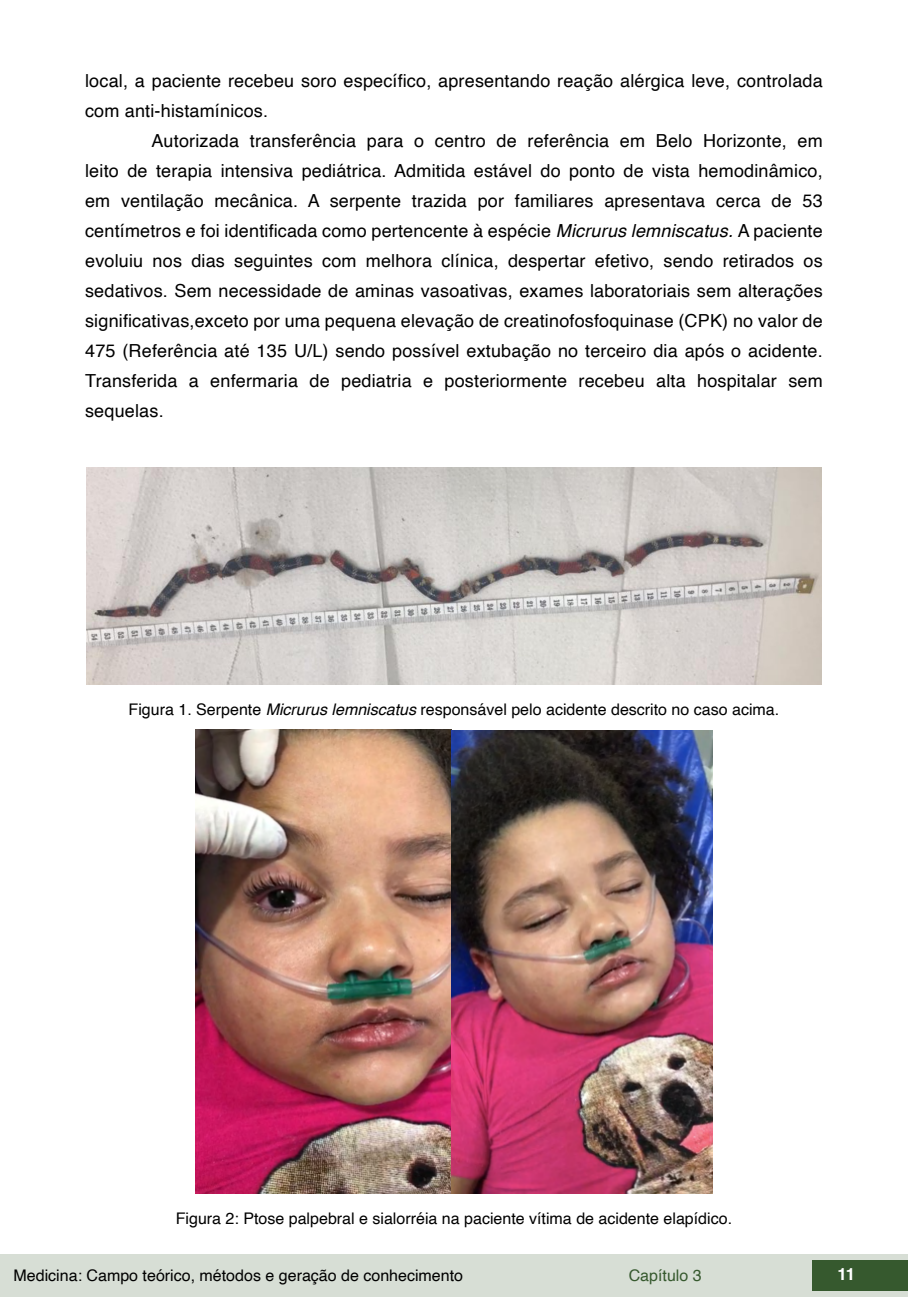
<style>
.page{position:relative;width:908px;height:1304px;background:#fff}
.page>*{position:absolute;margin:0;border:0;box-sizing:border-box;transform-origin:0 0}
.t1{font:18px/30px "Helvetica";letter-spacing:.01em;color:#000}
.t2{font:700 16.8px "Helvetica";color:#fff}
.t3{font:16px "Helvetica";color:#000}
.t4{font:16px "Helvetica";color:#36592e}
.s1{font-style:italic}
</style>
<div class="page">
<div style="left:0;top:1254px;width:906px;height:43px;background:#d7ded5"></div>
<div style="left:812px;top:1261px;width:95px;height:30px;background:#36592e"></div>
<img style="left:87px;top:468px;width:733px;height:216px">
<img style="left:195px;top:729px;width:517px;height:464px">
<p class="t1" style="left:85px;top:66px;width:738px">local, a paciente recebeu soro específico, apresentando reação alérgica leve, controlada com anti-histamínicos.</p>
<p class="t1" style="left:85px;top:126px;width:739px;text-align:justify;text-indent:66px">Autorizada transferência para o centro de referência em Belo Horizonte, em leito de terapia intensiva pediátrica. Admitida estável do ponto de vista hemodinâmico, em ventilação mecânica. A serpente trazida por familiares apresentava cerca de 53 centímetros e foi identificada como pertencente à espécie <span class="s1">Micrurus lemniscatus.</span> A paciente evoluiu nos dias seguintes com melhora clínica, despertar efetivo, sendo retirados os sedativos. Sem necessidade de aminas vasoativas, exames laboratoriais sem alterações significativas,exceto por uma pequena elevação de creatinofosfoquinase (CPK) no valor de 475 (Referência até 135 U/L) sendo possível extubação no terceiro dia após o acidente.<br>Transferida a enfermaria de pediatria e posteriormente recebeu alta hospitalar sem sequelas.</p>
<p class="t3" style="left:128px;top:697px;width:652px">Figura 1. Serpente <span class="s1">Micrurus lemniscatus</span> responsável pelo acidente descrito no caso acima.</p>
<p class="t3" style="left:176px;top:1206px;width:557px">Figura 2: Ptose palpebral e sialorréia na paciente vítima de acidente elapídico.</p>
<p class="t3" style="left:14px;top:1263px;width:451px">Medicina: Campo teórico, métodos e geração de conhecimento</p>
<p class="t4" style="left:628px;top:1263px;width:74px">Capítulo 3</p>
<p class="t2" style="left:837px;top:1264px;width:19px">11</p>
</div>
